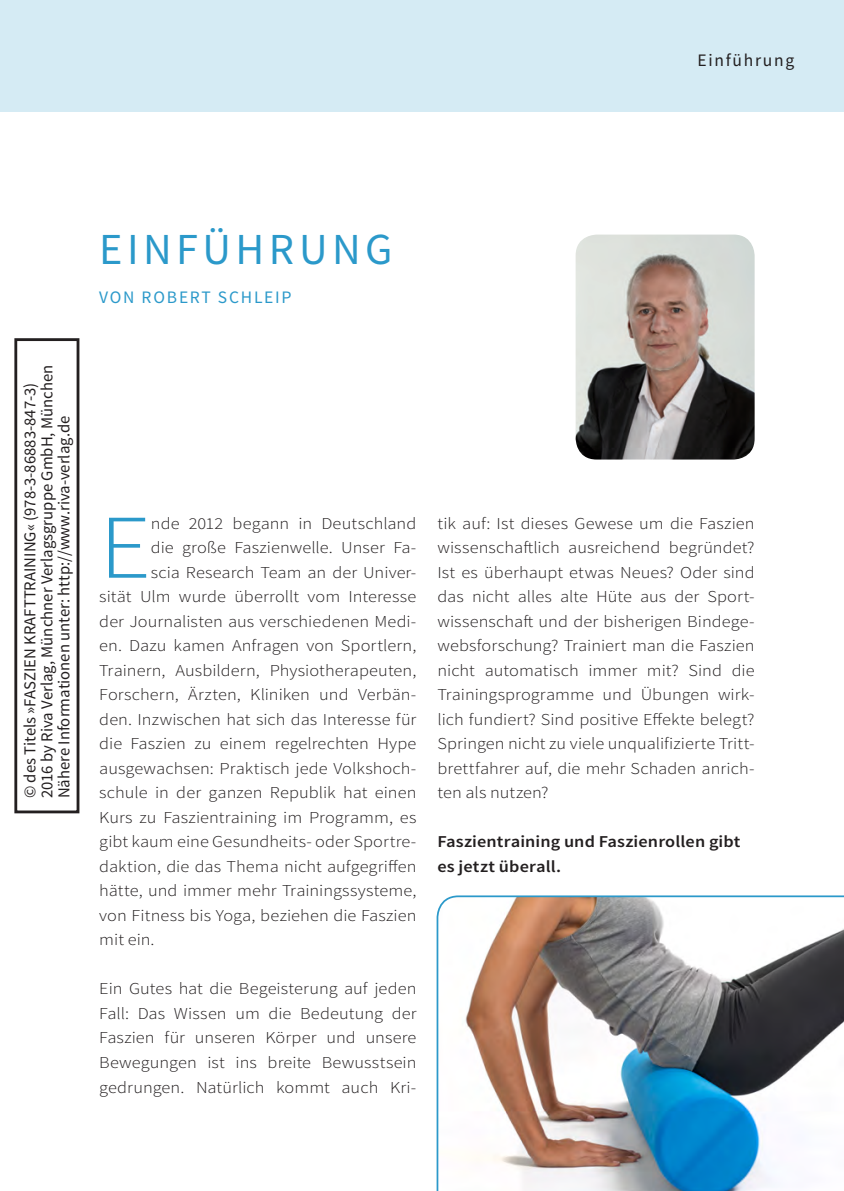
<style>
.page{position:relative;width:844px;height:1191px;background:#fff}
.page>*{position:absolute;margin:0;border:0;box-sizing:border-box;transform-origin:0 0}
.Initialie_blue{font:300 91px "Source Sans Pro";color:#2b99ca;scale:1.1 1}
.t1{font:44.27px "Source Sans Pro";letter-spacing:.1em;color:#2b99ca}
.t2{font:17.5px "Source Sans Pro";letter-spacing:.1em;color:#2b99ca}
.t3{font:17.5px "Source Sans Pro";letter-spacing:.1em;color:#231f20}
.Initialie_blue-2{font:300 16.62px/24.5px "Source Sans Pro";letter-spacing:.005em;color:#231f20;text-align:justify;scale:1.1 1}
.t4{font:16.62px "Source Sans Pro";color:#231f20}
.t5{font:600 16.62px/24.5px "Source Sans Pro";letter-spacing:.005em;color:#231f20;scale:1.1 1}
</style>
<div class="page">
<div style="left:0;top:0;width:843px;height:112px;background:#d5ebf4"></div>
<img style="left:575px;top:234px;width:179px;height:225px">
<svg style="left:436px;top:895px;width:407px;height:296px"></svg>
<div style="left:14px;top:338px;width:65px;height:475px;border:3px solid #231f20"></div>
<p class="t3" style="left:697px;top:50px;width:98px">Einführung</p>
<p class="t4" style="left:37px;top:798px;width:435px;rotate:-90deg">2016 by Riva Verlag, Münchner Verlagsgruppe GmbH, München</p>
<p class="t4" style="left:20px;top:798px;width:417px;rotate:-90deg">© des Titels »FASZIEN KRAFTTRAINING« (978-3-86883-847-3)</p>
<p class="t4" style="left:54px;top:798px;width:384px;rotate:-90deg">Nähere Informationen unter: http://www.riva-verlag.de</p>
<p class="t1" style="left:99px;top:221px;width:295px">EINFÜHRUNG</p>
<p class="t2" style="left:99px;top:286px;width:194px">VON ROBERT SCHLEIP</p>
<p class="Initialie_blue" style="left:99px;top:492px;width:48px">E</p>
<p class="Initialie_blue-2" style="left:151px;top:511px;width:243px">nde 2012 begann in Deutschland</p>
<p class="Initialie_blue-2" style="left:151px;top:535px;width:243px">die große Faszienwelle. Unser Fa-</p>
<p class="Initialie_blue-2" style="left:151px;top:560px;width:243px">scia Research Team an der Univer-</p>
<p class="Initialie_blue-2" style="left:99px;top:584px;width:290px">sität Ulm wurde überrollt vom Interesse</p>
<p class="Initialie_blue-2" style="left:99px;top:609px;width:290px">der Journalisten aus verschiedenen Medi-</p>
<p class="Initialie_blue-2" style="left:99px;top:633px;width:290px">en. Dazu kamen Anfragen von Sportlern,</p>
<p class="Initialie_blue-2" style="left:99px;top:658px;width:290px">Trainern, Ausbildern, Physiotherapeuten,</p>
<p class="Initialie_blue-2" style="left:99px;top:682px;width:290px">Forschern, Ärzten, Kliniken und Verbän-</p>
<p class="Initialie_blue-2" style="left:99px;top:707px;width:290px">den. Inzwischen hat sich das Interesse für</p>
<p class="Initialie_blue-2" style="left:99px;top:731px;width:290px">die Faszien zu einem regelrechten Hype</p>
<p class="Initialie_blue-2" style="left:99px;top:756px;width:290px">ausgewachsen: Praktisch jede Volkshoch-</p>
<p class="Initialie_blue-2" style="left:99px;top:780px;width:290px">schule in der ganzen Republik hat einen</p>
<p class="Initialie_blue-2" style="left:99px;top:805px;width:290px">Kurs zu Faszientraining im Programm, es</p>
<p class="Initialie_blue-2" style="left:99px;top:829px;width:290px">gibt kaum eine Gesundheits- oder Sportre-</p>
<p class="Initialie_blue-2" style="left:99px;top:854px;width:290px">daktion, die das Thema nicht aufgegriffen</p>
<p class="Initialie_blue-2" style="left:99px;top:878px;width:290px">hätte, und immer mehr Trainingssysteme,</p>
<p class="Initialie_blue-2" style="left:99px;top:903px;width:290px">von Fitness bis Yoga, beziehen die Faszien</p>
<p class="Initialie_blue-2" style="left:99px;top:927px;width:52px">mit ein.</p>
<p class="Initialie_blue-2" style="left:99px;top:976px;width:290px">Ein Gutes hat die Begeisterung auf jeden Fall: Das Wissen um die Bedeutung der Faszien für unseren Körper und unsere Bewegungen ist ins breite Bewusstsein gedrungen. Natürlich kommt auch Kri-</p>
<p class="Initialie_blue-2" style="left:437px;top:511px;width:290px">tik auf: Ist dieses Gewese um die Faszien wissenschaftlich ausreichend begründet?<br>Ist es überhaupt etwas Neues? Oder sind das nicht alles alte Hüte aus der Sport&shy;wissenschaft und der bisherigen Bindege&shy;websforschung? Trainiert man die Faszien nicht automatisch immer mit? Sind die Trainingsprogramme und Übungen wirk&shy;lich fundiert? Sind positive Effekte belegt?<br>Springen nicht zu viele unqualifizierte Tritt&shy;brettfahrer auf, die mehr Schaden anrich&shy;ten als nutzen?</p>
<p class="t5" style="left:437px;top:830px;width:277px">Faszientraining und Faszienrollen gibt es jetzt überall.</p>
</div>
